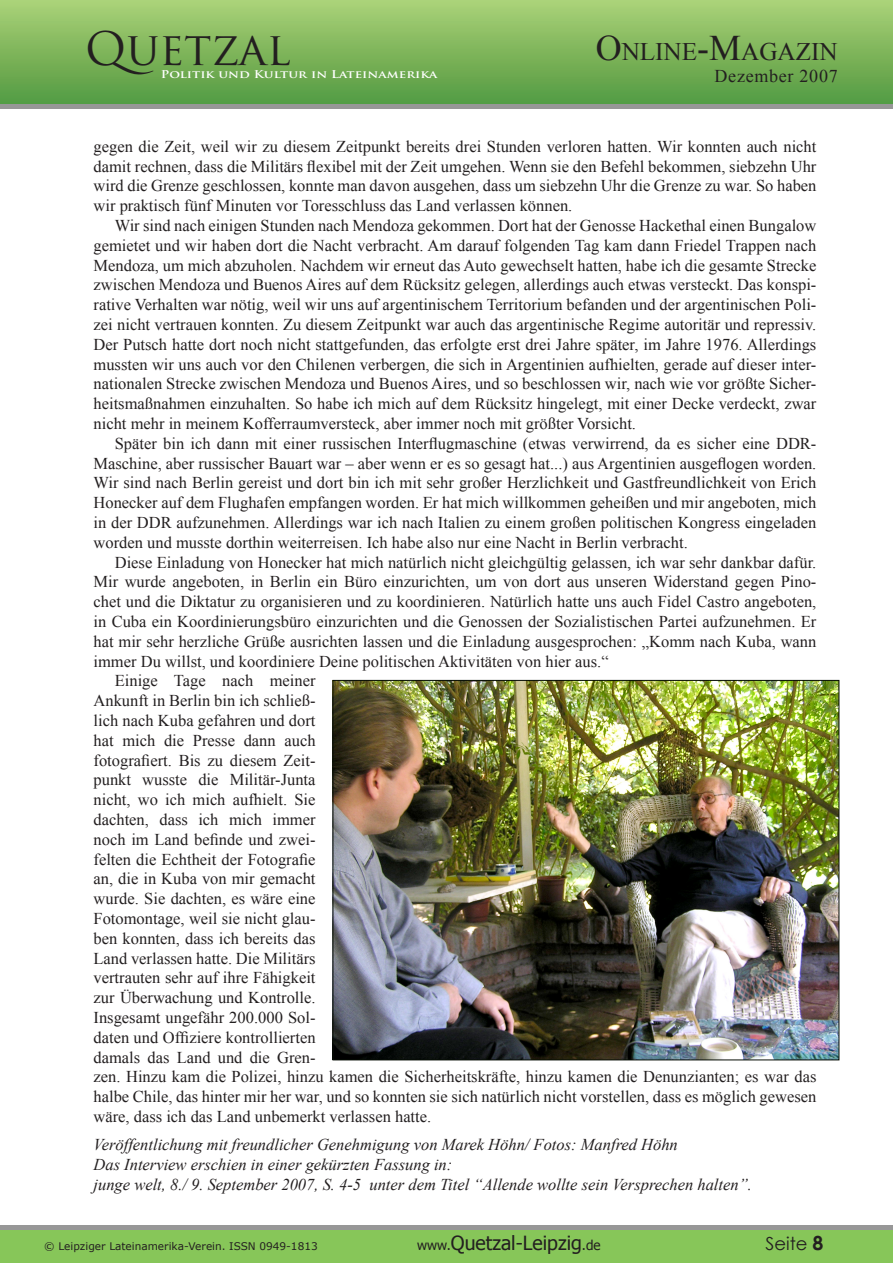
<style>
.page{position:relative;width:893px;height:1263px;background:#fff}
.page>*{position:absolute;margin:0;border:0;box-sizing:border-box;transform-origin:0 0}
.t1{font:45px "Trajan Pro";color:#231f20}
.t2{font:25.2px "Times New Roman";color:#231f20}
.t3{font:19.5px "Tahoma";color:#231f20}
.t4{font:18px "Times New Roman";letter-spacing:.04em;color:#231f20}
.t5{font:18px "Century Gothic";color:#231f20}
.t6{font:16.5px/19.8px "Times New Roman";color:#231f20;text-align:justify}
.t7{font:italic 16.5px "Times New Roman";color:#231f20}
.t8{font:10.5px "Verdana";color:#231f20}
.t9{font:700 10.5px "Trajan Pro";color:#fff;scale:1.24 1}
.s1{font-size:36px}
.s2{font-size:13.5px}
</style>
<div class="page">
<div style="left:0;top:1px;width:893px;height:103px;background:linear-gradient(to bottom,#aad177,#539a41)"></div>
<img style="left:335px;top:682px;width:502px;height:376px">
<div style="left:0;top:104px;width:893px;height:5px;background:#979797"></div>
<hr style="left:0;top:1225px;width:893px;height:4px;background:#979797">
<div style="left:0;top:1230px;width:893px;height:33px;background:#87c659"></div>
<h1 class="t1" style="left:85px;top:20px;width:207px">QUETZAL</h1>
<p class="t9" style="left:161px;top:68px;width:225px">Politik und Kultur in Lateinamerika</p>
<h2 class="t2" style="left:596px;top:35px;width:244px"><span class="s1">O</span>nline<span class="s1">-M</span>agazin</h2>
<p class="t4" style="left:715px;top:64px;width:125px">Dezember 2007</p>
<p class="t6" style="left:94px;top:136px;width:724px">gegen die Zeit, weil wir zu diesem Zeitpunkt bereits drei Stunden verloren hatten. Wir konnten auch nicht damit rechnen, dass die Militärs flexibel mit der Zeit umgehen. Wenn sie den Befehl bekommen, siebzehn Uhr wird die Grenze geschlossen, konnte man davon ausgehen, dass um siebzehn Uhr die Grenze zu war. So haben wir praktisch fünf Minuten vor Toresschluss das Land verlassen können.</p>
<p class="t6" style="left:94px;top:215px;width:724px;text-indent:21px">Wir sind nach einigen Stunden nach Mendoza gekommen. Dort hat der Genosse Hackethal einen Bungalow gemietet und wir haben dort die Nacht verbracht. Am darauf folgenden Tag kam dann Friedel Trappen nach Mendoza, um mich abzuholen. Nachdem wir erneut das Auto gewechselt hatten, habe ich die gesamte Strecke zwischen Mendoza und Buenos Aires auf dem Rücksitz gelegen, allerdings auch etwas versteckt. Das konspi&shy;rative Verhalten war nötig, weil wir uns auf argentinischem Territorium befanden und der argentinischen Poli&shy;zei nicht vertrauen konnten. Zu diesem Zeitpunkt war auch das argentinische Regime autoritär und repressiv.<br>Der Putsch hatte dort noch nicht stattgefunden, das erfolgte erst drei Jahre später, im Jahre 1976. Allerdings mussten wir uns auch vor den Chilenen verbergen, die sich in Argentinien aufhielten, gerade auf dieser inter&shy;nationalen Strecke zwischen Mendoza und Buenos Aires, und so beschlossen wir, nach wie vor größte Sicher&shy;heitsmaßnahmen einzuhalten. So habe ich mich auf dem Rücksitz hingelegt, mit einer Decke verdeckt, zwar nicht mehr in meinem Kofferraumversteck, aber immer noch mit größter Vorsicht.</p>
<p class="t6" style="left:94px;top:433px;width:724px;text-indent:21px">Später bin ich dann mit einer russischen Interflugmaschine (etwas verwirrend, da es sicher eine DDR-Maschine, aber russischer Bauart war – aber wenn er es so gesagt hat...) aus Argentinien ausgeflogen worden.<br>Wir sind nach Berlin gereist und dort bin ich mit sehr großer Herzlichkeit und Gastfreundlichkeit von Erich Honecker auf dem Flughafen empfangen worden. Er hat mich willkommen geheißen und mir angeboten, mich in der DDR aufzunehmen. Allerdings war ich nach Italien zu einem großen politischen Kongress eingeladen worden und musste dorthin weiterreisen. Ich habe also nur eine Nacht in Berlin verbracht.</p>
<p class="t6" style="left:94px;top:552px;width:724px;text-indent:21px">Diese Einladung von Honecker hat mich natürlich nicht gleichgültig gelassen, ich war sehr dankbar dafür.<br>Mir wurde angeboten, in Berlin ein Büro einzurichten, um von dort aus unseren Widerstand gegen Pino&shy;chet und die Diktatur zu organisieren und zu koordinieren. Natürlich hatte uns auch Fidel Castro angeboten, in Cuba ein Koordinierungsbüro einzurichten und die Genossen der Sozialistischen Partei aufzunehmen. Er hat mir sehr herzliche Grüße ausrichten lassen und die Einladung ausgesprochen: „Komm nach Kuba, wann immer Du willst, und koordiniere Deine politischen Aktivitäten von hier aus.“</p>
<p class="t6" style="left:94px;top:671px;width:724px;text-align:left;text-indent:21px">Einige Tage nach meiner<br>Ankunft in Berlin bin ich schließ-<br>lich nach Kuba gefahren und dort<br>hat mich die Presse dann auch<br>fotografiert. Bis zu diesem Zeit-<br>punkt wusste die Militär-Junta<br>nicht, wo ich mich aufhielt. Sie<br>dachten, dass ich mich immer<br>noch im Land befinde und zwei-<br>felten die Echtheit der Fotografie<br>an, die in Kuba von mir gemacht<br>wurde. Sie dachten, es wäre eine<br>Fotomontage, weil sie nicht glau-<br>ben konnten, dass ich bereits das<br>Land verlassen hatte. Die Militärs<br>vertrauten sehr auf ihre Fähigkeit<br>zur Überwachung und Kontrolle.<br>Insgesamt ungefähr 200.000 Sol-<br>daten und Offiziere kontrollierten<br>damals das Land und die Gren-<br>zen. Hinzu kam die Polizei, hinzu kamen die Sicherheitskräfte, hinzu kamen die Denunzianten; es war das halbe Chile, das hinter mir her war, und so konnten sie sich natürlich nicht vorstellen, dass es möglich gewesen wäre, dass ich das Land unbemerkt verlassen hatte.</p>
<p class="t7" style="left:94px;top:1133px;width:586px">Veröffentlichung mit freundlicher Genehmigung von Marek Höhn/ Fotos: Manfred Höhn</p>
<p class="t7" style="left:94px;top:1153px;width:360px">Das Interview erschien in einer gekürzten Fassung in:</p>
<p class="t7" style="left:94px;top:1173px;width:660px">junge welt, 8./ 9. September 2007, S. 4-5 unter dem Titel “Allende wollte sein Versprechen halten”.</p>
<p class="t8" style="left:44px;top:1239px;width:275px">© Leipziger Lateinamerika-Verein. ISSN 0949-1813</p>
<p class="t3" style="left:417px;top:1230px;width:185px"><span class="s2">www.</span>Quetzal-Leipzig<span class="s2">.de</span></p>
<p class="t5" style="left:766px;top:1231px;width:44px">Seite</p>
</div>
